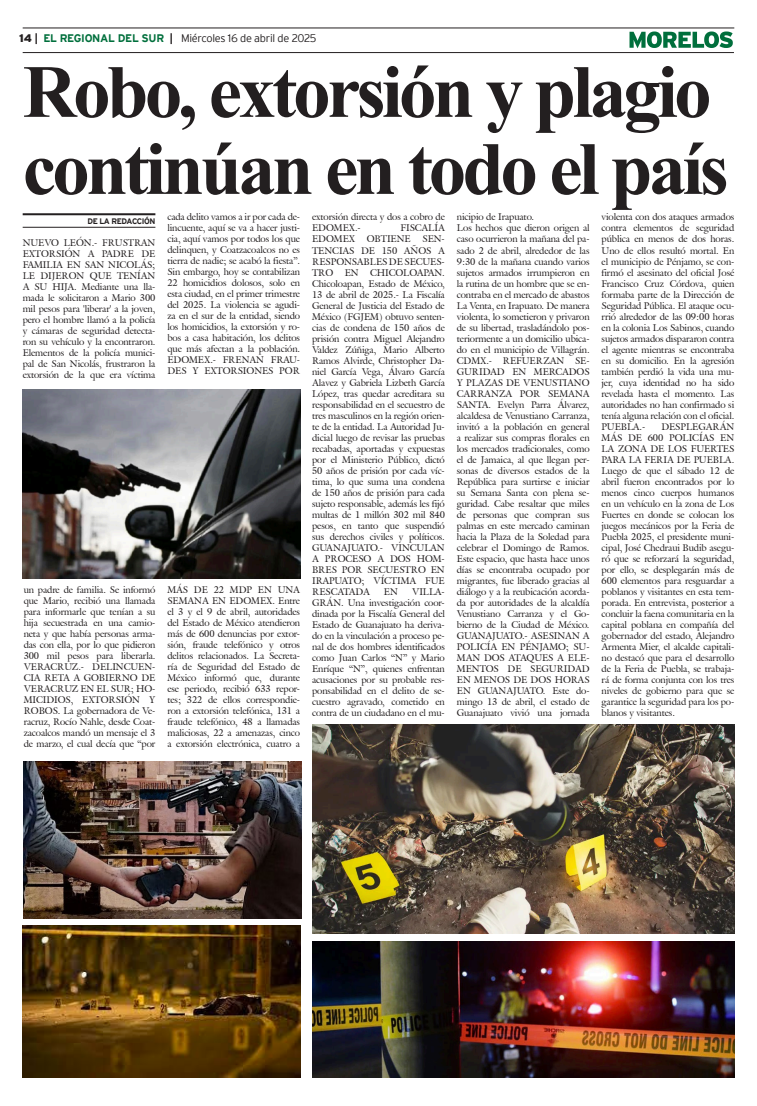
<style>
.page{position:relative;width:757px;height:1106px;background:#fff}
.page>*{position:absolute;margin:0;border:0;box-sizing:border-box;transform-origin:0 0}
.Cabeza_02{font:700 75px/77px "Times New Roman";letter-spacing:-.05em;color:#231f20}
.t1{font:300 11px "Interstate";letter-spacing:-.025em;color:#231f20}
.t2{font:9.5px/11px "Galliard IT Cby BT";letter-spacing:-.01em;color:#231f20;text-align:justify}
.t3{font:700 8px "Interstate";letter-spacing:-.05em;color:#231f20}
.s1{font-weight:900}
.s2{font-weight:700}
.s3{font-weight:700;color:#006f3c}
</style>
<div class="page">
<hr style="left:23px;top:28px;width:711px;height:1px;background:#231f20">
<hr style="left:23px;top:52px;width:711px;height:1px;background:#231f20">
<svg style="left:629px;top:31px;width:104px;height:17px"></svg>
<hr style="left:23px;top:213px;width:132px;height:2px;background:#231f20">
<hr style="left:23px;top:227px;width:132px;height:1px;background:#231f20">
<img style="left:23px;top:390px;width:277px;height:188px">
<img style="left:24px;top:762px;width:277px;height:156px">
<img style="left:23px;top:925px;width:277px;height:152px">
<img style="left:312px;top:724px;width:422px;height:209px">
<img style="left:312px;top:941px;width:422px;height:136px">
<p class="t1" style="left:19px;top:32px;width:299px"><span class="s1">14</span> <span class="s2">|</span> <span class="s3">EL REGIONAL DEL SUR</span> <span class="s2">|</span> Miércoles 16 de abril de 2025</p>
<p class="Cabeza_02" style="left:23px;top:51px;width:707px">Robo, extorsión y plagio continúan en todo el país</p>
<p class="t3" style="left:87px;top:217px;width:69px">DE LA REDACCIÓN</p>
<p class="t2" style="left:23px;top:237px;width:134px">NUEVO LEÓN.- FRUSTRAN EXTORSIÓN A PADRE DE FAMILIA EN SAN NICOLÁS; LE DIJERON QUE TENÍAN A SU HIJA. Mediante una lla&shy;mada le solicitaron a Mario 300 mil pesos para 'liberar' a la joven, pero el hombre llamó a la policía y cámaras de seguridad detecta&shy;ron su vehículo y la encontraron.<br>Elementos de la policía munici&shy;pal de San Nicolás, frustraron la extorsión de la que era víctima</p>
<p class="t2" style="left:167px;top:211px;width:134px">cada delito vamos a ir por cada de&shy;lincuente, aquí se va a hacer justi&shy;cia, aquí vamos por todos los que delinquen, y Coatzacoalcos no es tierra de nadie; se acabó la fiesta”.<br>Sin embargo, hoy se contabilizan 22 homicidios dolosos, solo en esta ciudad, en el primer trimestre del 2025. La violencia se agudi&shy;za en el sur de la entidad, siendo los homicidios, la extorsión y ro&shy;bos a casa habitación, los delitos que más afectan a la población.<br>EDOMEX.- FRENAN FRAU-DES Y EXTORSIONES POR</p>
<p class="t2" style="left:312px;top:212px;width:134px">extorsión directa y dos a cobro de<br>EDOMEX.-</p>
<p class="t2" style="left:457px;top:212px;width:79px">nicipio de Irapuato.</p>
<p class="t2" style="left:457px;top:223px;width:134px">Los hechos que dieron origen al caso ocurrieron la mañana del pa&shy;sado 2 de abril, alrededor de las 9:30 de la mañana cuando varios sujetos armados irrumpieron en la rutina de un hombre que se en&shy;contraba en el mercado de abastos La Venta, en Irapuato. De manera violenta, lo sometieron y privaron de su libertad, trasladándolo pos&shy;teriormente a un domicilio ubica&shy;do en el municipio de Villagrán.<br>CDMX.- REFUERZAN SE-GURIDAD EN MERCADOS Y PLAZAS DE VENUSTIANO CARRANZA POR SEMANA SANTA. Evelyn Parra Álvarez, alcaldesa de Venustiano Carranza, invitó a la población en general a realizar sus compras florales en los mercados tradicionales, como el de Jamaica, al que llegan per&shy;sonas de diversos estados de la República para surtirse e iniciar su Semana Santa con plena se&shy;guridad. Cabe resaltar que miles de personas que compran sus palmas en este mercado caminan hacia la Plaza de la Soledad para celebrar el Domingo de Ramos.<br>Este espacio, que hasta hace unos días se encontraba ocupado por migrantes, fue liberado gracias al diálogo y a la reubicación acorda&shy;da por autoridades de la alcaldía Venustiano Carranza y el Go&shy;bierno de la Ciudad de México.<br>GUANAJUATO.- ASESINAN A POLICÍA EN PÉNJAMO; SU-MAN DOS ATAQUES A ELE-MENTOS DE SEGURIDAD EN MENOS DE DOS HORAS EN GUANAJUATO. Este do&shy;mingo 13 de abril, el estado de Guanajuato vivió una jornada</p>
<p class="t2" style="left:601px;top:212px;width:134px">violenta con dos ataques armados contra elementos de seguridad pública en menos de dos horas.<br>Uno de ellos resultó mortal. En el municipio de Pénjamo, se con&shy;firmó el asesinato del oficial José Francisco Cruz Córdova, quien formaba parte de la Dirección de Seguridad Pública. El ataque ocu&shy;rrió alrededor de las 09:00 horas en la colonia Los Sabinos, cuando sujetos armados dispararon contra el agente mientras se encontraba en su domicilio. En la agresión también perdió la vida una mu&shy;jer, cuya identidad no ha sido revelada hasta el momento. Las autoridades no han confirmado si tenía alguna relación con el oficial.<br>PUEBLA.-</p>
<p class="t2" style="left:312px;top:223px;width:134px;text-indent:88px">FISCALÍA EDOMEX OBTIENE SEN-TENCIAS DE 150 AÑOS A RESPONSABLES DE SECUES-TRO EN CHICOLOAPAN.<br>Chicoloapan, Estado de México, 13 de abril de 2025.- La Fiscalía General de Justicia del Estado de México (FGJEM) obtuvo senten&shy;cias de condena de 150 años de prisión contra Miguel Alejandro Valdez Zúñiga, Mario Alberto Ramos Alvirde, Christopher Da&shy;niel García Vega, Álvaro García Alavez y Gabriela Lizbeth García López, tras quedar acreditara su responsabilidad en el secuestro de tres masculinos en la región orien&shy;te de la entidad. La Autoridad Ju&shy;dicial luego de revisar las pruebas recabadas, aportadas y expuestas por el Ministerio Público, dictó 50 años de prisión por cada víc&shy;tima, lo que suma una condena de 150 años de prisión para cada sujeto responsable, además les fijó multas de 1 millón 302 mil 840 pesos, en tanto que suspendió sus derechos civiles y políticos.<br>GUANAJUATO.- VINCULAN A PROCESO A DOS HOM-BRES POR SECUESTRO EN IRAPUATO; VÍCTIMA FUE RESCATADA</p>
<p class="t2" style="left:601px;top:421px;width:134px;text-indent:60px">DESPLEGARÁN MÁS DE 600 POLICÍAS EN LA ZONA DE LOS FUERTES PARA LA FERIA DE PUEBLA.<br>Luego de que el sábado 12 de abril fueron encontrados por lo menos cinco cuerpos humanos en un vehículo en la zona de Los Fuertes en donde se colocan los juegos mecánicos por la Feria de Puebla 2025, el presidente muni&shy;cipal, José Chedraui Budib asegu&shy;ró que se reforzará la seguridad, por ello, se desplegarán más de 600 elementos para resguardar a poblanos y visitantes en esta tem&shy;porada. En entrevista, posterior a concluir la faena comunitaria en la capital poblana en compañía del gobernador del estado, Alejandro Armenta Mier, el alcalde capitali&shy;no destacó que para el desarrollo de la Feria de Puebla, se trabaja&shy;rá de forma conjunta con los tres niveles de gobierno para que se garantice la seguridad para los po&shy;blanos y visitantes.</p>
<p class="t2" style="left:167px;top:584px;width:134px">MÁS DE 22 MDP EN UNA SEMANA EN EDOMEX. Entre el 3 y el 9 de abril, autoridades del Estado de México atendieron más de 600 denuncias por extor&shy;sión, fraude telefónico y otros delitos relacionados. La Secreta&shy;ría de Seguridad del Estado de México informó que, durante ese periodo, recibió 633 repor&shy;tes; 322 de ellos correspondie&shy;ron a extorsión telefónica, 131 a fraude telefónico, 48 a llamadas maliciosas, 22 a amenazas, cinco a extorsión electrónica, cuatro a</p>
<p class="t2" style="left:24px;top:584px;width:133px">un padre de familia. Se informó que Mario, recibió una llamada para informarle que tenían a su hija secuestrada en una camio&shy;neta y que había personas arma&shy;das con ella, por lo que pidieron 300 mil pesos para liberarla.<br>VERACRUZ.- DELINCUEN-CIA RETA A GOBIERNO DE VERACRUZ EN EL SUR; HO-MICIDIOS, EXTORSIÓN Y ROBOS. La gobernadora de Ve&shy;racruz, Rocío Nahle, desde Coat&shy;zacoalcos mandó un mensaje el 3 de marzo, el cual decía que “por</p>
<p class="t2" style="left:312px;top:586px;width:134px;text-indent:100px">VILLA-GRÁN. Una investigación coor&shy;dinada por la Fiscalía General del Estado de Guanajuato ha deriva&shy;do en la vinculación a proceso pe&shy;nal de dos hombres identificados como Juan Carlos “N” y Mario Enríque “N”, quienes enfrentan acusaciones por su probable res&shy;ponsabilidad en el delito de se&shy;cuestro agravado, cometido en contra de un ciudadano en el mu-</p>
<p class="t2" style="left:384px;top:586px;width:16px">EN</p>
</div>
